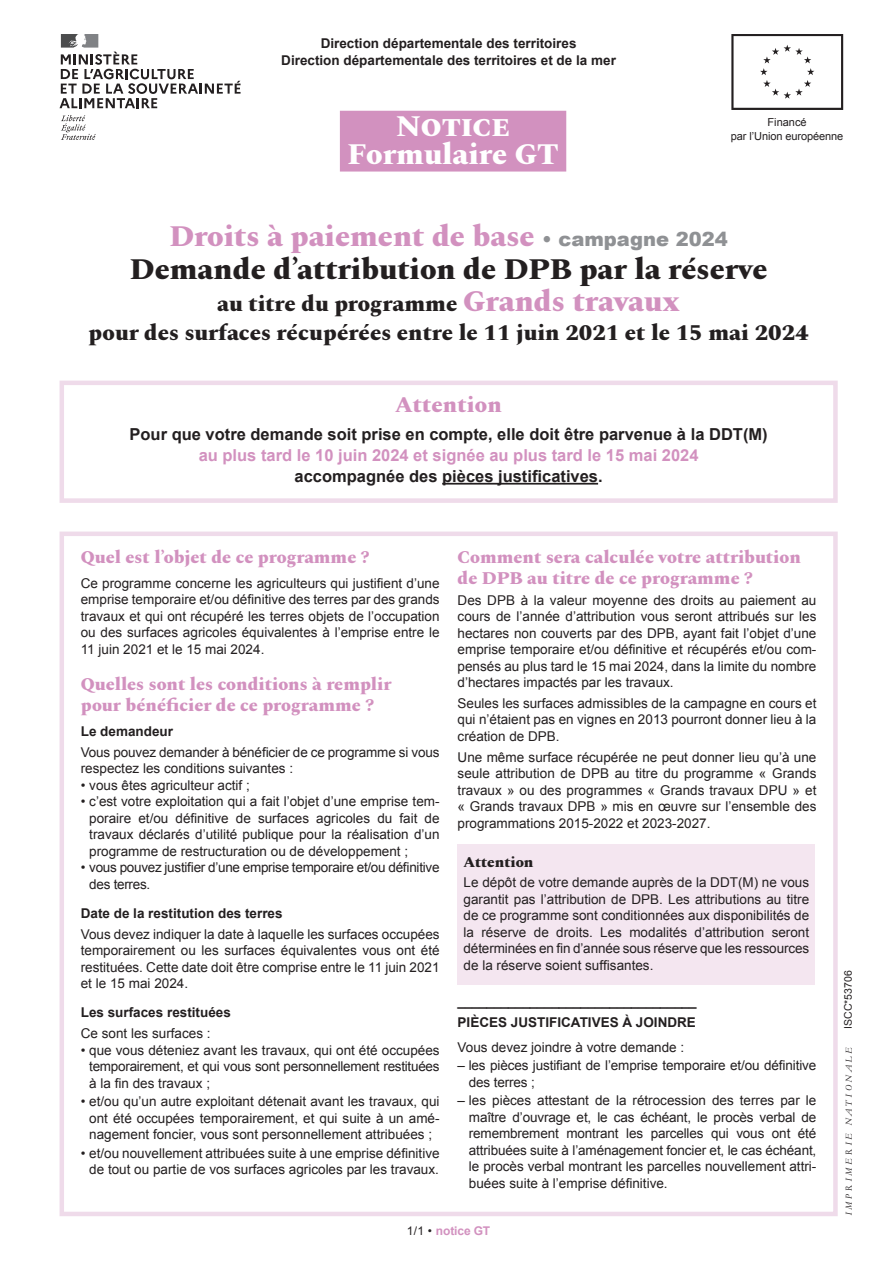
<style>
.page{position:relative;width:893px;height:1263px;background:#fff}
.page>*{position:absolute;margin:0;border:0;box-sizing:border-box;transform-origin:0 0}
.t1{font:800 30px/33.6px "Spectral";color:#231f20;text-align:center}
.t2{font:800 30px/27.6px "Spectral";color:#fff;text-align:center}
.t3{font:800 22.5px/29.1px "Spectral";color:#231f20;text-align:center}
.t4{font:800 22.5px "Spectral";letter-spacing:.01em;color:#d291bf}
.t5{font:800 18px/21px "Spectral";color:#d291bf}
.t6{font:700 16.5px "Arial";color:#231f20}
.t7{font:700 16.5px "Arial";color:#d291bf}
.t8{font:800 15px "Spectral";color:#231f20}
.t9{font:13.5px/16.5px "Arial";color:#231f20;text-align:justify}
.t10{font:700 13.5px/20.7px "Arial";color:#231f20}
.t11{font:13.5px/16.5px "Arial";letter-spacing:-.02em;color:#231f20}
.t12{font:700 12px "Arial";letter-spacing:-.01em;color:#d291bf}
.t13{font:11.1px/13.5px "Arial";letter-spacing:-.01em;color:#231f20;text-align:center}
.t14{font:10.5px "Arial";color:#231f20}
.t15{font:9px "Ligne Graphique";color:#231f20}
.s1{color:#d291bf}
.s2{font-family:"Arial";font-weight:900;font-size:19.5px;color:#8f9194}
.s3{font-size:30px;color:#d291bf}
.s4{font-weight:400;color:#231f20}
</style>
<div class="page">
<div style="left:60px;top:531px;width:778px;height:685px;border:4px solid #efdbea"></div>
<div style="left:60px;top:381px;width:778px;height:122px;border:4px solid #efdbea"></div>
<hr style="left:442px;top:483px;width:156px;height:2px;background:#231f20">
<div style="left:458px;top:845px;width:357px;height:140px;background:#f4e6f0"></div>
<svg style="left:61px;top:115px;width:35px;height:25px"></svg>
<svg style="left:60px;top:34px;width:181px;height:74px"></svg>
<svg style="left:731px;top:34px;width:112px;height:76px"></svg>
<div style="left:340px;top:111px;width:226px;height:61px;background:#d291bf;border:2px solid #d291bf"></div>
<p class="t10" style="left:281px;top:36px;width:336px;line-height:16.5px;text-align:center">Direction départementale des territoires<br>Direction départementale des territoires et de la mer</p>
<h1 class="t2" style="left:347px;top:110px;width:213px">Notice<br>Formulaire GT</h1>
<p class="t13" style="left:731px;top:116px;width:114px">Financé<br>par l’Union européenne</p>
<h1 class="t1" style="left:130px;top:217px;width:639px"><span class="s1">Droits à paiement de base</span> <span class="s2">• campagne 2024<br></span>Demande d’attribution de DPB par la réserve</h1>
<h2 class="t3" style="left:89px;top:287px;width:722px">au titre du programme <span class="s3">Grands travaux<br></span>pour des surfaces récupérées entre le 11 juin 2021 et le 15 mai 2024</h2>
<h2 class="t4" style="left:395px;top:388px;width:108px">Attention</h2>
<p class="t6" style="left:130px;top:423px;width:640px">Pour que votre demande soit prise en compte, elle doit être parvenue à la DDT(M)</p>
<p class="t7" style="left:199px;top:444px;width:501px">au plus tard le 10 juin 2024 et signée au plus tard le 15 mai 2024</p>
<p class="t6" style="left:295px;top:465px;width:310px">accompagnée des pièces justificatives.</p>
<h3 class="t5" style="left:81px;top:545px;width:290px">Quel est l’objet de ce programme ?</h3>
<p class="t9" style="left:81px;top:575px;width:360px">Ce programme concerne les agriculteurs qui justifient d’une emprise temporaire et/ou définitive des terres par des grands travaux et qui ont récupéré les terres objets de l’occupation ou des surfaces agricoles équivalentes à l’emprise entre le 11 juin 2021 et le 15 mai 2024.</p>
<h3 class="t5" style="left:81px;top:672px;width:312px">Quelles sont les conditions à remplir pour bénéficier de ce programme ?</h3>
<p class="t10" style="left:81px;top:721px;width:94px">Le demandeur</p>
<p class="t9" style="left:81px;top:744px;width:360px">Vous pouvez demander à bénéficier de ce programme si vous respectez les conditions suivantes :</p>
<p class="t9" style="left:81px;top:777px;width:171px">• vous êtes agriculteur actif ;</p>
<p class="t9" style="left:89px;top:793px;width:352px;text-indent:-8px">• c’est votre exploitation qui a fait l’objet d’une emprise tem&shy;poraire et/ou définitive de surfaces agricoles du fait de travaux déclarés d’utilité publique pour la réalisation d’un programme de restructuration ou de développement ;</p>
<p class="t11" style="left:89px;top:859px;width:352px;text-indent:-8px">• vous pouvez justifier d’une emprise temporaire et/ou définitive des terres.</p>
<p class="t10" style="left:81px;top:903px;width:203px">Date de la restitution des terres</p>
<p class="t9" style="left:81px;top:926px;width:360px">Vous devez indiquer la date à laquelle les surfaces occupées temporairement ou les surfaces équivalentes vous ont été restituées. Cette date doit être comprise entre le 11 juin 2021 et le 15 mai 2024.</p>
<p class="t10" style="left:81px;top:1003px;width:152px">Les surfaces restituées</p>
<p class="t9" style="left:81px;top:1025px;width:131px">Ce sont les surfaces :</p>
<p class="t9" style="left:89px;top:1042px;width:352px;text-indent:-8px">• que vous déteniez avant les travaux, qui ont été occupées temporairement, et qui vous sont personnellement restituées à la fin des travaux ;</p>
<p class="t9" style="left:89px;top:1093px;width:352px;text-indent:-8px">• et/ou qu’un autre exploitant détenait avant les travaux, qui ont été occupées temporairement, et qui suite à un amé&shy;nagement foncier, vous sont personnellement attribuées ;</p>
<p class="t9" style="left:81px;top:1145px;width:360px;text-align:center">• et/ou nouvellement attribuées suite à une emprise définitive de tout ou partie de vos surfaces agricoles par les travaux.</p>
<h3 class="t5" style="left:458px;top:545px;width:345px">Comment sera calculée votre attribution de DPB au titre de ce programme ?</h3>
<p class="t9" style="left:458px;top:592px;width:360px">Des DPB à la valeur moyenne des droits au paiement au cours de l’année d’attribution vous seront attribués sur les hectares non couverts par des DPB, ayant fait l’objet d’une emprise temporaire et/ou définitive et récupérés et/ou com&shy;pensés au plus tard le 15 mai 2024, dans la limite du nombre d’hectares impactés par les travaux.</p>
<p class="t9" style="left:458px;top:695px;width:360px">Seules les surfaces admissibles de la campagne en cours et qui n’étaient pas en vignes en 2013 pourront donner lieu à la création de DPB.</p>
<p class="t9" style="left:458px;top:749px;width:360px">Une même surface récupérée ne peut donner lieu qu’à une seule attribution de DPB au titre du programme « Grands travaux » ou des programmes « Grands travaux DPU » et « Grands travaux DPB » mis en œuvre sur l’ensemble des programmations 2015-2022 et 2023-2027.</p>
<p class="t8" style="left:464px;top:851px;width:71px">Attention</p>
<p class="t9" style="left:464px;top:874px;width:347px">Le dépôt de votre demande auprès de la DDT(M) ne vous garantit pas l’attribution de DPB. Les attributions au titre de ce programme sont conditionnées aux disponibilités de la réserve de droits. Les modalités d’attribution seront déterminées en fin d’année sous réserve que les ressources de la réserve soient suffisantes.</p>
<p class="t10" style="left:458px;top:991px;width:241px">_________________________________<br>Pièces justificatives à joindre</p>
<p class="t9" style="left:458px;top:1039px;width:228px">Vous devez joindre à votre demande :</p>
<p class="t9" style="left:469px;top:1057px;width:349px;text-indent:-11px">– les pièces justifiant de l’emprise temporaire et/ou définitive des terres ;</p>
<p class="t9" style="left:469px;top:1092px;width:349px;text-indent:-11px">– les pièces attestant de la rétrocession des terres par le maître d’ouvrage et, le cas échéant, le procès verbal de remembrement montrant les parcelles qui vous ont été attribuées suite à l’aménagement foncier et, le cas échéant, le procès verbal montrant les parcelles nouvellement attri&shy;buées suite à l’emprise définitive.</p>
<p class="t12" style="left:407px;top:1222px;width:85px"><span class="s4">1/1 •</span> notice GT</p>
<p class="t14" style="left:841px;top:1029px;width:60px;rotate:-90deg">ISCC*53706</p>
<p class="t15" style="left:844px;top:1216px;width:171px;rotate:-90deg">IMPRIMERIE NATIONALE</p>
</div>
